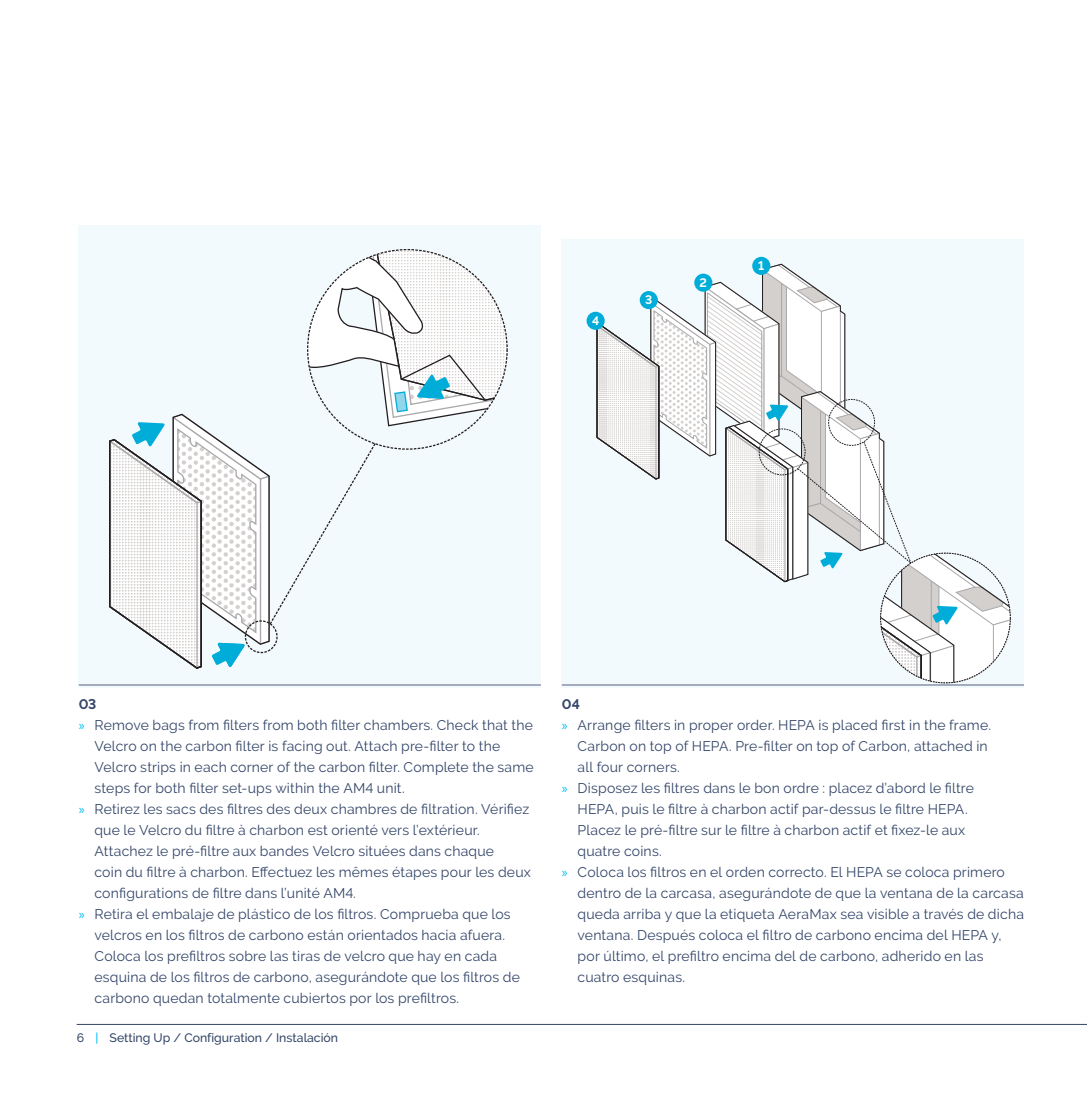
<style>
.page{position:relative;width:1087px;height:1103px;background:#fff}
.page>*{position:absolute;margin:0;border:0;box-sizing:border-box;transform-origin:0 0}
.t1{font:14px/21px "Raleway";letter-spacing:.015em;color:#344669}
.Subheader{font:700 14px "Raleway";color:#344669}
.t2{font:500 12.25px "Raleway";color:#344669}
.t3{font:700 12.25px "Raleway";color:#fff}
.s1{font-family:"Myriad Pro";color:#01bdf2}
.s2{color:#01bdf2}
</style>
<div class="page">
<div style="left:79px;top:226px;width:462px;height:462px;background:#f3fafe"></div>
<div style="left:562px;top:240px;width:462px;height:448px;background:#f3fafe"></div>
<svg style="left:109px;top:250px;width:398px;height:419px"></svg>
<div style="left:752px;top:257px;width:18px;height:18px;background:#00add8;border-radius:50%"></div>
<div style="left:586px;top:312px;width:19px;height:18px;background:#00add8;border-radius:50%"></div>
<svg style="left:596px;top:262px;width:414px;height:421px"></svg>
<hr style="left:77px;top:1024px;width:1010px;height:1px;background:#344669">
<hr style="left:562px;top:684px;width:462px;height:1px;background:#555e7d">
<hr style="left:79px;top:684px;width:462px;height:1px;background:#555e7d">
<p class="t3" style="left:592px;top:313px;width:9px">4</p>
<p class="t3" style="left:645px;top:292px;width:9px">3</p>
<p class="t3" style="left:699px;top:275px;width:9px">2</p>
<p class="t3" style="left:758px;top:258px;width:8px">1</p>
<p class="Subheader" style="left:79px;top:696px;width:19px">03</p>
<p class="t1" style="left:94px;top:714px;width:441px;text-indent:-16px"><span class="s1">»</span> Remove bags from filters from both filter chambers. Check that the Velcro on the carbon filter is facing out. Attach pre-filter to the Velcro strips in each corner of the carbon filter. Complete the same steps for both filter set-ups within the AM4 unit.</p>
<p class="t1" style="left:94px;top:798px;width:438px;text-indent:-16px"><span class="s1">»</span> Retirez les sacs des filtres des deux chambres de filtration. Vérifiez que le Velcro du filtre à charbon est orienté vers l’extérieur.<br>Attachez le pré-filtre aux bandes Velcro situées dans chaque<br>coin du filtre à charbon. Effectuez les mêmes étapes pour les deux configurations de filtre dans l’unité AM4.</p>
<p class="t1" style="left:94px;top:903px;width:427px;text-indent:-16px"><span class="s1">»</span> Retira el embalaje de plástico de los filtros. Comprueba que los velcros en los filtros de carbono están orientados hacia afuera.<br>Coloca los prefiltros sobre las tiras de velcro que hay en cada esquina de los filtros de carbono, asegurándote que los filtros de carbono quedan totalmente cubiertos por los prefiltros.</p>
<p class="t2" style="left:77px;top:1030px;width:263px">6 <span class="s2">|</span> Setting Up / Configuration / Instalación</p>
<p class="Subheader" style="left:562px;top:696px;width:20px">04</p>
<p class="t1" style="left:578px;top:714px;width:415px;text-indent:-16px"><span class="s1">»</span> Arrange filters in proper order. HEPA is placed first in the frame.<br>Carbon on top of HEPA. Pre-filter on top of Carbon, attached in all four corners.</p>
<p class="t1" style="left:578px;top:777px;width:398px;text-indent:-16px"><span class="s1">»</span> Disposez les filtres dans le bon ordre : placez d’abord le filtre HEPA, puis le filtre à charbon actif par-dessus le filtre HEPA.<br>Placez le pré-filtre sur le filtre à charbon actif et fixez-le aux quatre coins.</p>
<p class="t1" style="left:578px;top:861px;width:448px;text-indent:-16px"><span class="s1">»</span> Coloca los filtros en el orden correcto. El HEPA se coloca primero dentro de la carcasa, asegurándote de que la ventana de la carcasa queda arriba y que la etiqueta AeraMax sea visible a través de dicha ventana. Después coloca el filtro de carbono encima del HEPA y, por último, el prefiltro encima del de carbono, adherido en las cuatro esquinas.</p>
</div>
